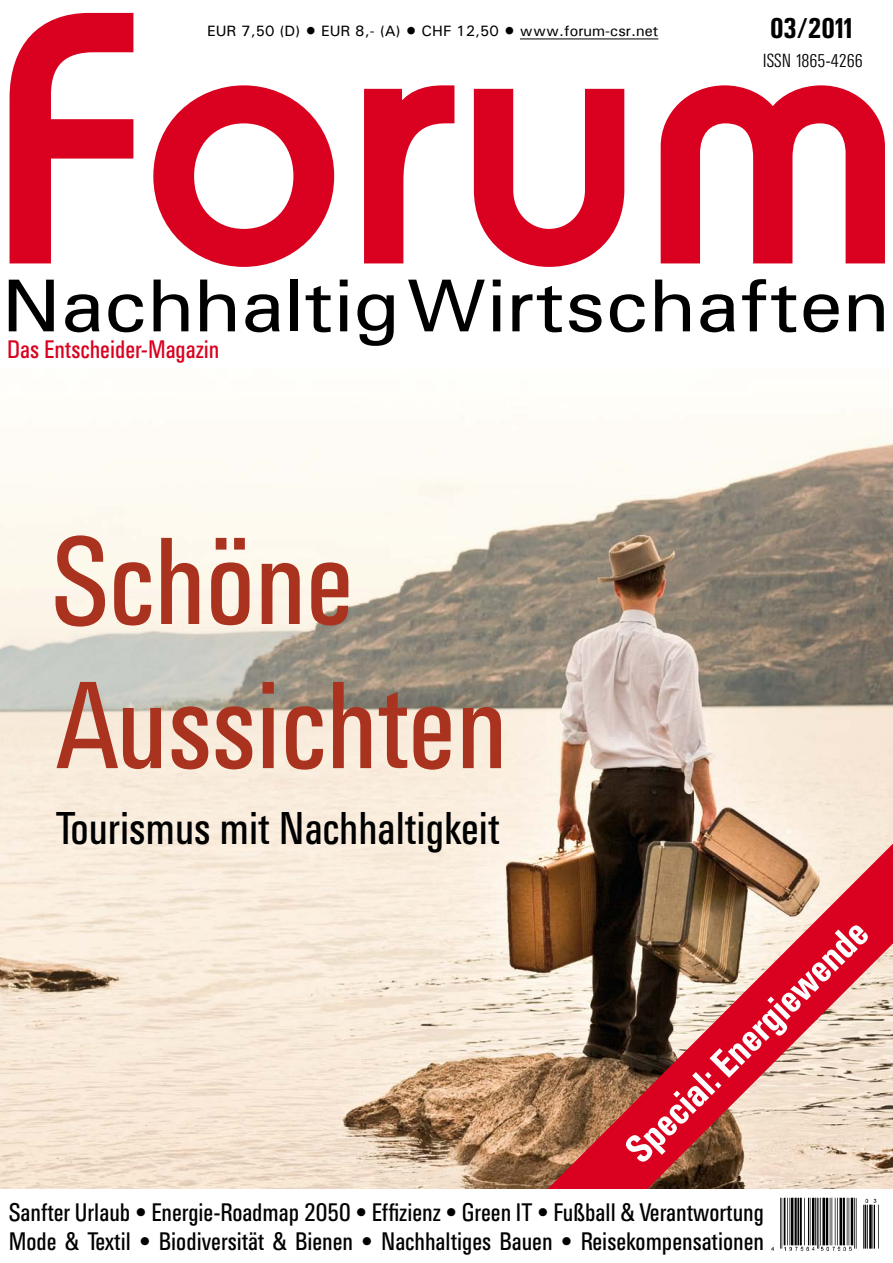
<style>
.page{position:relative;width:893px;height:1263px;background:#fff}
.page>*{position:absolute;margin:0;border:0;box-sizing:border-box;transform-origin:0 0}
.t1{font:500 345px "Bauhaus";letter-spacing:.04em;color:#da001f}
.t2{font:75.15px "Univers";color:#000;scale:1.08 1}
.t3{font:condensed 43.5px "Univers SB";color:#000}
.t4{font:37.5px "Univers SB Med Con";color:#fff}
.t5{font:27px "Univers SB Med Con";letter-spacing:-.035em;color:#000}
.t6{font:condensed 24px/28.8px "Univers SB";color:#000}
.t7{font:condensed 24px "Univers SB";color:#da001f}
.t8{font:18px "Univers SB Lig Con";color:#000}
.t9{font:15px "Univers";color:#000}
</style>
<div class="page">
<img style="left:0;top:413px;width:893px;height:776px">
<svg style="left:9px;top:12px;width:125px;height:252px"></svg>
<svg style="left:153px;top:85px;width:182px;height:182px"></svg>
<svg style="left:364px;top:85px;width:91px;height:179px"></svg>
<svg style="left:473px;top:88px;width:152px;height:179px"></svg>
<svg style="left:660px;top:85px;width:225px;height:179px"></svg>
<hr style="left:520px;top:39px;width:138px;height:1px;background:#000">
<img style="left:534px;top:844px;width:359px;height:345px">
<img style="left:771px;top:1197px;width:108px;height:54px">
<svg style="left:56px;top:535px;width:292px;height:91px;background:#deafa0"></svg>
<svg style="left:57px;top:682px;width:444px;height:88px;background:#c59585"></svg>
<h1 class="t1" style="left:4px;top:-65px;width:894px">Forum</h1>
<p class="t5" style="left:770px;top:13px;width:87px">03/2011</p>
<p class="t9" style="left:207px;top:21px;width:453px">EUR 7,50 (D) • EUR 8,- (A) • CHF 12,50 • www.forum-csr.net</p>
<p class="t8" style="left:763px;top:50px;width:101px">ISSN 1865-4266</p>
<h2 class="t2" style="left:2px;top:259px;width:823px">Nachhaltig Wirtschaften</h2>
<p class="t7" style="left:7px;top:335px;width:214px">Das Entscheider-Magazin</p>
<h3 class="t3" style="left:56px;top:803px;width:446px">Tourismus mit Nachhaltigkeit</h3>
<h3 class="t4" style="left:617px;top:1140px;width:325px;rotate:-45deg">Special: Energiewende</h3>
<p class="t6" style="left:9px;top:1198px;width:757px">Sanfter Urlaub • Energie-Roadmap 2050 • Effizienz • Green IT • Fußball &amp; Verantwortung<br>Mode &amp; Textil • Biodiversität &amp; Bienen • Nachhaltiges Bauen • Reisekompensationen</p>
</div>
